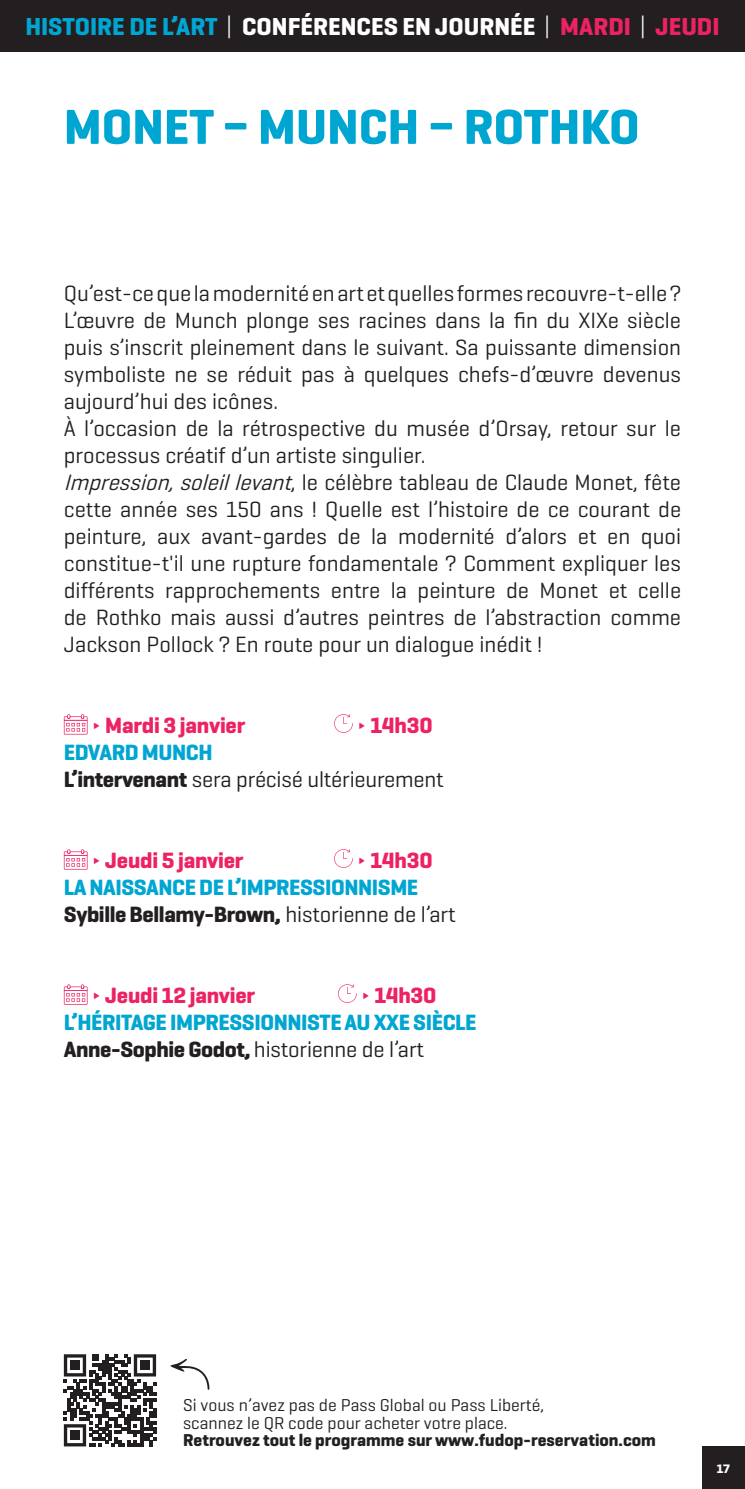
<style>
.page{position:relative;width:745px;height:1489px;background:#fff}
.page>*{position:absolute;margin:0;border:0;box-sizing:border-box;transform-origin:0 0}
.t1{font:700 50px "Geogrotesque";color:#00a6d2}
.t2{font:700 25px "Geogrotesque";color:#fff}
.t3{font:22.5px/27px "Geogrotesque";color:#231f20}
.t4{font:700 22.5px/27px "Geogrotesque";letter-spacing:-.02em;color:#00a6d2}
.t5{font:700 22.5px "Geogrotesque";letter-spacing:-.01em;color:#ed2262}
.t6{font:17.5px/17.5px "Geogrotesque";color:#231f20}
.t7{font:700 17.5px "Geogrotesque";color:#231f20}
.t8{font:700 12.5px "Geogrotesque";color:#fff}
.s1{color:#00a6d2}
.s2{font-weight:300}
.s3{color:#ed2262}
.s4{font-style:italic}
.s5{font-weight:400}
.s6{font-weight:700;color:#00a6d2}
.s7{font-weight:700}
.s8{font-weight:400;color:#ed2262}
.s9{color:#231f20}
.s10{font-weight:400;color:#231f20}
</style>
<div class="page">
<svg style="left:170px;top:1358px;width:39px;height:31px"></svg>
<svg style="left:64px;top:1354px;width:92px;height:92px"></svg>
<div style="left:70px;top:1360px;width:10px;height:9px;background:#231f20"></div>
<div style="left:140px;top:1360px;width:10px;height:9px;background:#231f20"></div>
<div style="left:70px;top:1430px;width:10px;height:9px;background:#231f20"></div>
<div style="left:0;top:0;width:744px;height:52px;background:#231f20"></div>
<svg style="left:64px;top:714px;width:23px;height:20px"></svg>
<svg style="left:334px;top:714px;width:18px;height:18px"></svg>
<svg style="left:64px;top:849px;width:23px;height:20px"></svg>
<svg style="left:334px;top:849px;width:18px;height:18px"></svg>
<svg style="left:64px;top:984px;width:23px;height:20px"></svg>
<svg style="left:338px;top:984px;width:18px;height:18px"></svg>
<div style="left:701px;top:1446px;width:43px;height:42px;background:#231f20"></div>
<p class="t2" style="left:25px;top:11px;width:695px"><span class="s1">HISTOIRE DE L’ART</span> <span class="s2">|</span> CONFÉRENCES EN JOURNÉE <span class="s2">|</span> <span class="s3">MARDI</span> <span class="s2">|</span> <span class="s3">JEUDI</span></p>
<h1 class="t1" style="left:64px;top:96px;width:577px">MONET – MUNCH – ROTHKO</h1>
<p class="t3" style="left:64px;top:279px;width:618px">Qu’est-ce que la modernité en art et quelles formes recouvre-t-elle ?<br>L’œuvre de Munch plonge ses racines dans la fin du XIXe siècle puis s’inscrit pleinement dans le suivant. Sa puissante dimension symboliste ne se réduit pas à quelques chefs-d’œuvre devenus aujourd’hui des icônes.<br>À l’occasion de la rétrospective du musée d’Orsay, retour sur le processus créatif d’un artiste singulier.<br><span class="s4">Impression,soleillevant</span>, le célèbre tableau de Claude Monet, fête cette année ses 150 ans ! Quelle est l’histoire de ce courant de peinture, aux avant-gardes de la modernité d’alors et en quoi constitue-t'il une rupture fondamentale ? Comment expliquer les différents rapprochements entre la peinture de Monet et celle de Rothko mais aussi d’autres peintres de l’abstraction comme Jackson Pollock ? En route pour un dialogue inédit !</p>
<p class="t5" style="left:92px;top:711px;width:155px"><span class="s5">∂</span> Mardi 3 janvier</p>
<p class="t5" style="left:357px;top:711px;width:77px"><span class="s5">∂</span> 14h30</p>
<p class="t3" style="left:64px;top:738px;width:381px"><span class="s6">EDVARD MUNCH<br></span><span class="s7">L’intervenant</span> sera précisé ultérieurement</p>
<p class="t4" style="left:64px;top:846px;width:393px;text-indent:293px"><span class="s8">∂</span> <span class="s3">14h30<br></span>LA NAISSANCE DE L’IMPRESSIONNISME<br><span class="s9">Sybille Bellamy-Brown,</span> <span class="s10">historienne de l’art</span></p>
<p class="t5" style="left:92px;top:846px;width:153px"><span class="s5">∂</span> Jeudi 5 janvier</p>
<p class="t4" style="left:64px;top:981px;width:414px;text-indent:297px"><span class="s8">∂</span> <span class="s3">14h30<br></span>L’HÉRITAGE IMPRESSIONNISTE AU XXE SIÈCLE<br><span class="s9">Anne-Sophie Godot,</span> <span class="s10">historienne de l’art</span></p>
<p class="t5" style="left:92px;top:981px;width:164px"><span class="s5">∂</span> Jeudi 12 janvier</p>
<p class="t6" style="left:183px;top:1395px;width:362px">Si vous n’avez pas de Pass Global ou Pass Liberté, scannez le QR code pour acheter votre place.</p>
<p class="t7" style="left:183px;top:1429px;width:474px">Retrouvez tout le programme sur www.fudop-reservation.com</p>
<p class="t8" style="left:716px;top:1460px;width:15px">17</p>
</div>
